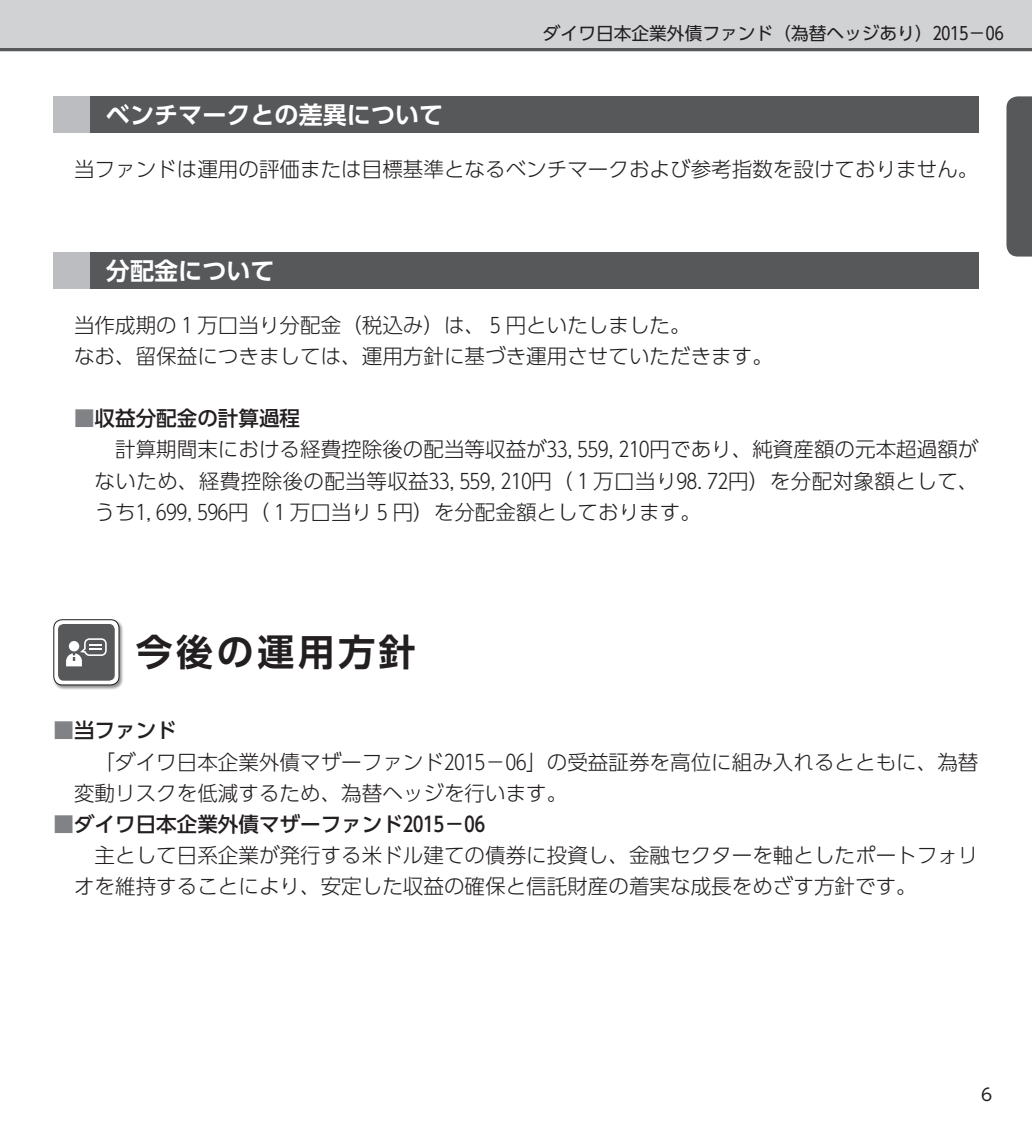
<style>
.page{position:relative;width:1032px;height:1134px;background:#fff}
.page>*{position:absolute;margin:0;border:0;box-sizing:border-box;transform-origin:0 0}
.t1{font:700 36.8px "UD Shin Go Pro De";letter-spacing:.1em;color:#231f20}
.t2{font:700 24px "UD Shin Go Pro De";color:#fff}
.t3{font:300 20.6px/31.2px "UD Shin Go Pro";color:#231f20}
.t4{font:300 20.6px "UD Shin Go Pro";letter-spacing:.02em;color:#231f20}
.t5{font:500 20.6px "UD Shin Go Pro";color:#231f20}
.t6{font:17.8px "UD Shin Go Pro";color:#231f20}
.t7{font:17px "UD Shin Go Pro";color:#231f20}
.s1{color:#808285}
</style>
<div class="page">
<div style="left:0;top:0;width:1032px;height:51px;background:#d1d2d4"></div>
<hr style="left:0;top:48px;width:1032px;height:3px;background:#57585a">
<div style="left:1006px;top:96px;width:25px;height:161px;background:#57585a"></div>
<hr style="left:1031px;top:96px;width:1px;height:161px;background:#57585a">
<div style="left:54px;top:96px;width:924px;height:37px;background:#57585a"></div>
<div style="left:54px;top:96px;width:36px;height:37px;background:#bcbdc0"></div>
<div style="left:54px;top:252px;width:924px;height:37px;background:#57585a"></div>
<div style="left:54px;top:252px;width:36px;height:37px;background:#bcbdc0"></div>
<div style="left:53px;top:619px;width:71px;height:71px;background:#231f20;opacity:.5"></div>
<div style="left:54px;top:620px;width:65px;height:65px;background:#fff;border-radius:9px"></div>
<div style="left:54px;top:619px;width:65px;height:66px;border:1px solid #231f20;border-radius:9px"></div>
<div style="left:58px;top:624px;width:57px;height:57px;background:#57585a;border-radius:6px"></div>
<svg style="left:66px;top:638px;width:41px;height:28px"></svg>
<p class="t2" style="left:106px;top:95px;width:339px">ベンチマークとの差異について</p>
<p class="t6" style="left:543px;top:19px;width:462px">ダイワ日本企業外債ファンド（為替ヘッジあり）2015－06</p>
<p class="t3" style="left:74px;top:153px;width:906px">当ファンドは運用の評価または目標基準となるベンチマークおよび参考指数を設けておりません。</p>
<p class="t2" style="left:106px;top:251px;width:170px">分配金について</p>
<p class="t3" style="left:74px;top:309px;width:700px">当作成期の 1 万口当り分配金（税込み）は、 5 円といたしました。<br>なお、留保益につきましては、運用方針に基づき運用させていただきます。</p>
<p class="t5" style="left:74px;top:402px;width:228px"><span class="s1">■</span>収益分配金の計算過程</p>
<p class="t3" style="left:115px;top:433px;width:865px">計算期間末における経費控除後の配当等収益が33, 559, 210円であり、純資産額の元本超過額が</p>
<p class="t4" style="left:95px;top:464px;width:885px">ないため、経費控除後の配当等収益33, 559, 210円（ 1 万口当り98. 72円）を分配対象額として、</p>
<p class="t3" style="left:95px;top:496px;width:608px">うち1, 699, 596円（ 1 万口当り 5 円）を分配金額としております。</p>
<h1 class="t1" style="left:136px;top:622px;width:282px">今後の運用方針</h1>
<p class="t5" style="left:54px;top:714px;width:125px"><span class="s1">■</span>当ファンド</p>
<p class="t3" style="left:95px;top:745px;width:885px">「ダイワ日本企業外債マザーファンド2015－06」の受益証券を高位に組み入れるとともに、為替</p>
<p class="t3" style="left:74px;top:777px;width:495px">変動リスクを低減するため、為替ヘッジを行います。</p>
<p class="t5" style="left:54px;top:807px;width:433px"><span class="s1">■</span>ダイワ日本企業外債マザーファンド2015－06</p>
<p class="t3" style="left:95px;top:839px;width:885px">主として日系企業が発行する米ドル建ての債券に投資し、金融セクターを軸としたポートフォリ</p>
<p class="t3" style="left:74px;top:870px;width:844px">オを維持することにより、安定した収益の確保と信託財産の着実な成長をめざす方針です。</p>
<p class="t7" style="left:981px;top:1081px;width:13px">6</p>
</div>
